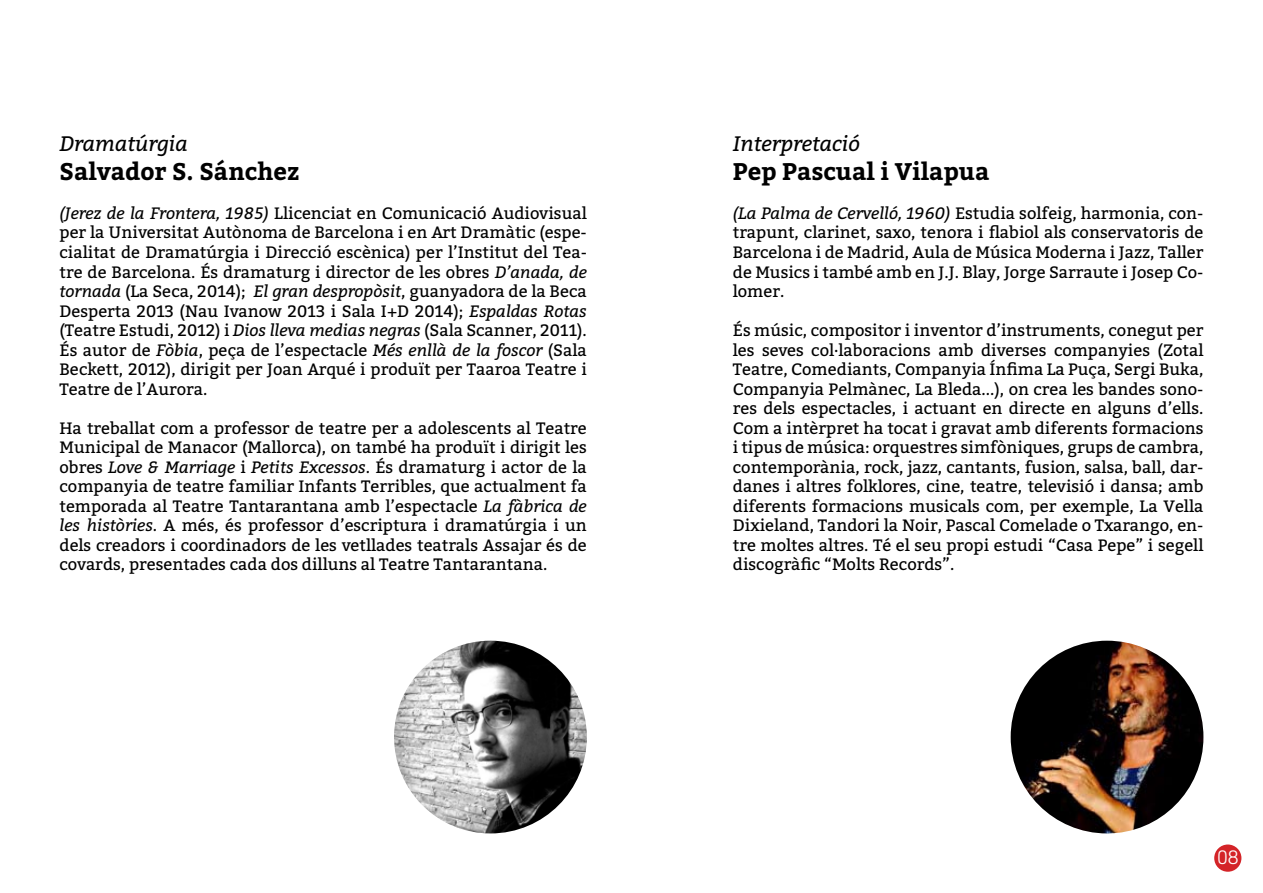
<style>
.page{position:relative;width:1263px;height:893px;background:#fff}
.page>*{position:absolute;margin:0;border:0;box-sizing:border-box;transform-origin:0 0}
.t1{font:700 24px "Bitter";color:#000}
.t2{font:italic 21px "Bitter";color:#000}
.t3{font:18px "Apex Sans Book T";color:#fff}
.t4{font:16.5px/19.5px "Bitter";color:#000;text-align:justify}
.s1{font-style:italic}
</style>
<div class="page">
<img style="left:394px;top:641px;width:193px;height:192px;border-radius:96px">
<img style="left:1011px;top:641px;width:192px;height:192px;border-radius:96px">
<div style="left:1214px;top:844px;width:27px;height:28px;background:#d42428;border-radius:50%"></div>
<p class="t2" style="left:60px;top:129px;width:130px">Dramatúrgia</p>
<h1 class="t1" style="left:60px;top:153px;width:241px">Salvador S. Sánchez</h1>
<p class="t4" style="left:60px;top:203px;width:529px"><span class="s1">(Jerez de la Frontera, 1985)</span> Llicenciat en Comunicació Audiovisual per la Universitat Autònoma de Barcelona i en Art Dramàtic (espe&shy;cialitat de Dramatúrgia i Direcció escènica) per l’Institut del Tea&shy;tre de Barcelona. És dramaturg i director de les obres <span class="s1">D’anada, de tornada</span> (La Seca, 2014); <span class="s1">El gran despropòsit</span>, guanyadora de la Beca Desperta 2013 (Nau Ivanow 2013 i Sala I+D 2014); <span class="s1">Espaldas Rotas </span>(Teatre Estudi, 2012) i <span class="s1">Dios lleva medias negras</span> (Sala Scanner, 2011).<br>És autor de <span class="s1">Fòbia</span>, peça de l’espectacle <span class="s1">Més enllà de la foscor</span> (Sala Beckett, 2012), dirigit per Joan Arqué i produït per Taaroa Teatre i Teatre de l’Aurora.</p>
<p class="t4" style="left:60px;top:417px;width:529px">Ha treballat com a professor de teatre per a adolescents al Teatre Municipal de Manacor (Mallorca), on també ha produït i dirigit les obres <span class="s1">Love &amp; Marriage</span> i <span class="s1">Petits Excessos</span>. És dramaturg i actor de la companyia de teatre familiar Infants Terribles, que actualment fa temporada al Teatre Tantarantana amb l’espectacle <span class="s1">La fàbrica de les històries</span>. A més, és professor d’escriptura i dramatúrgia i un dels creadors i coordinadors de les vetllades teatrals Assajar és de covards, presentades cada dos dilluns al Teatre Tantarantana.</p>
<p class="t2" style="left:733px;top:129px;width:129px">Interpretació</p>
<h1 class="t1" style="left:733px;top:153px;width:258px">Pep Pascual i Vilapua</h1>
<p class="t4" style="left:733px;top:203px;width:472px"><span class="s1">(La Palma de Cervelló, 1960)</span> Estudia solfeig, harmonia, con&shy;trapunt, clarinet, saxo, tenora i flabiol als conservatoris de Barcelona i de Madrid, Aula de Música Moderna i Jazz, Taller de Musics i també amb en J.J. Blay, Jorge Sarraute i Josep Co&shy;lomer.</p>
<p class="t4" style="left:733px;top:320px;width:472px">És músic, compositor i inventor d’instruments, conegut per les seves col·laboracions amb diverses companyies (Zotal Teatre, Comediants, Companyia Ínfima La Puça, Sergi Buka, Companyia Pelmànec, La Bleda...), on crea les bandes sono&shy;res dels espectacles, i actuant en directe en alguns d’ells.<br>Com a intèrpret ha tocat i gravat amb diferents formacions i tipus de música: orquestres simfòniques, grups de cambra, contemporània, rock, jazz, cantants, fusion, salsa, ball, dar&shy;danes i altres folklores, cine, teatre, televisió i dansa; amb diferents formacions musicals com, per exemple, La Vella Dixieland, Tandori la Noir, Pascal Comelade o Txarango, en&shy;tre moltes altres. Té el seu propi estudi “Casa Pepe” i segell discogràfic “Molts Records”.</p>
<p class="t3" style="left:1217px;top:846px;width:23px">08</p>
</div>
